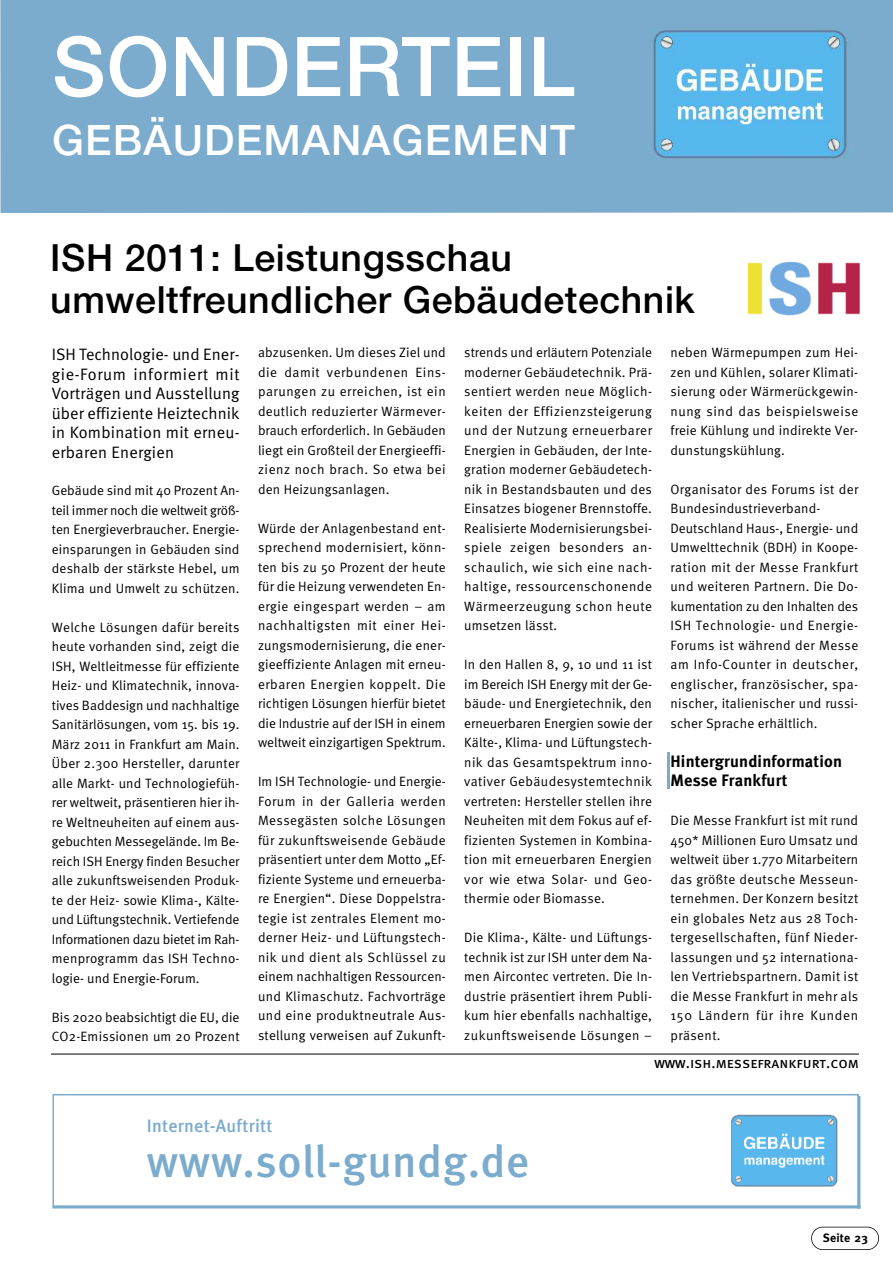
<style>
.page{position:relative;width:893px;height:1263px;background:#fff}
.page>*{position:absolute;margin:0;border:0;box-sizing:border-box;transform-origin:0 0}
.t1{font:500 82.5px "Helvetica Neue";letter-spacing:.01em;color:#fff}
.t2{font:500 45px "Meta";letter-spacing:.015em;color:#7babcd}
.t3{font:500 42px "Helvetica Neue";letter-spacing:.03em;color:#fff}
.t4{font:500 37.5px/42px "Helvetica Neue";letter-spacing:.015em;color:#000}
.t5{font:500 18px "Meta";letter-spacing:.015em;color:#7babcd}
.t6{font:16.5px/19.5px "Meta Normal";letter-spacing:.015em;color:#000;text-align:justify}
.t7{font:700 16.5px/19.5px "Meta";letter-spacing:.015em;color:#000}
.t8{font:15px "Meta Book Caps";color:#000}
.t9{font:13.5px/19.5px "Meta Normal";letter-spacing:.015em;color:#000;text-align:justify}
.t10{font:700 12px "Meta";letter-spacing:.015em;color:#000}
</style>
<div class="page">
<hr style="left:51px;top:1054px;width:808px;height:1px;background:#000">
<div style="left:0;top:0;width:893px;height:213px;background:#7babcd"></div>
<div style="left:811px;top:1227px;width:68px;height:23px;border:2px solid #000;border-radius:12px"></div>
<hr style="left:0;top:0;width:1px;height:41px;background:#4e4d97">
<img style="left:651px;top:28px;width:199px;height:133px">
<img style="left:731px;top:1114px;width:107px;height:73px">
<div style="left:53px;top:1094px;width:806px;height:113px;border:2px solid #7babcd"></div>
<hr style="left:53px;top:1205px;width:807px;height:3px;background:#7babcd">
<hr style="left:857px;top:1096px;width:3px;height:113px;background:#7babcd">
<img style="left:747px;top:262px;width:113px;height:54px">
<hr style="left:667px;top:752px;width:3px;height:37px;background:#7babcd">
<h1 class="t1" style="left:52px;top:37px;width:524px">SONDERTEIL</h1>
<h3 class="t3" style="left:52px;top:125px;width:524px">GEBÄUDEMANAGEMENT</h3>
<h3 class="t4" style="left:50px;top:240px;width:646px">ISH 2011: Leistungsschau umweltfreundlicher Gebäudetechnik</h3>
<p class="t6" style="left:52px;top:346px;width:189px">ISH Technologie- und Ener&shy;gie-Forum informiert mit Vorträgen und Ausstellung über effiziente Heiztechnik in Kombination mit erneu&shy;erbaren Energien</p>
<p class="t9" style="left:52px;top:482px;width:189px">Gebäude sind mit 40 Prozent An&shy;teil immer noch die weltweit größ&shy;ten Energieverbraucher. Energie&shy;einsparungen in Gebäuden sind deshalb der stärkste Hebel, um Klima und Umwelt zu schützen.</p>
<p class="t9" style="left:52px;top:618px;width:189px">Welche Lösungen dafür bereits heute vorhanden sind, zeigt die ISH, Weltleitmesse für effiziente Heiz- und Klimatechnik, innova&shy;tives Baddesign und nachhaltige Sanitärlösungen, vom 15. bis 19.<br>März 2011 in Frankfurt am Main.<br>Über 2.300 Hersteller, darunter alle Markt- und Technologiefüh&shy;rer weltweit, präsentieren hier ih&shy;re Weltneuheiten auf einem aus&shy;gebuchten Messegelände. Im Be&shy;reich ISH Energy finden Besucher alle zukunftsweisenden Produk&shy;te der Heiz- sowie Klima-, Kälte&shy;und Lüftungstechnik. Vertiefende Informationen dazu bietet im Rah&shy;menprogramm das ISH Techno&shy;logie- und Energie-Forum.</p>
<p class="t9" style="left:52px;top:1008px;width:189px">Bis 2020 beabsichtigt die EU, die<br>CO2-Emissionen um 20 Prozent</p>
<p class="t9" style="left:670px;top:344px;width:189px">neben Wärmepumpen zum Hei&shy;zen und Kühlen, solarer Klimati&shy;sierung oder Wärmerückgewin&shy;nung sind das beispielsweise freie Kühlung und indirekte Ver&shy;dunstungskühlung.</p>
<p class="t9" style="left:670px;top:480px;width:189px;text-align:left">Organisator des Forums ist der<br>Bundesindustrieverband-<br>Deutschland Haus-, Energie- und<br>Umwelttechnik (BDH) in Koope&shy;ration mit der Messe Frankfurt und weiteren Partnern. Die Do&shy;kumentation zu den Inhalten des<br>ISH Technologie- und Energie-<br>Forums ist während der Messe am Info-Counter in deutscher, englischer, französischer, spa&shy;nischer, italienischer und russi&shy;scher Sprache erhältlich.</p>
<p class="t7" style="left:670px;top:751px;width:173px">Hintergrundinformation<br>Messe Frankfurt</p>
<p class="t9" style="left:670px;top:812px;width:189px">Die Messe Frankfurt ist mit rund 450* Millionen Euro Umsatz und weltweit über 1.770 Mitarbeitern das größte deutsche Messeun&shy;ternehmen. Der Konzern besitzt ein globales Netz aus 28 Toch&shy;tergesellschaften, fünf Nieder&shy;lassungen und 52 internationa&shy;len Vertriebspartnern. Damit ist die Messe Frankfurt in mehr als 150 Ländern für ihre Kunden präsent.</p>
<p class="t9" style="left:258px;top:344px;width:189px">abzusenken. Um dieses Ziel und die damit verbundenen Eins&shy;parungen zu erreichen, ist ein deutlich reduzierter Wärmever&shy;brauch erforderlich. In Gebäuden liegt ein Großteil der Energieeffi&shy;zienz noch brach. So etwa bei den Heizungsanlagen.</p>
<p class="t9" style="left:258px;top:519px;width:189px">Würde der Anlagenbestand ent&shy;sprechend modernisiert, könn&shy;ten bis zu 50 Prozent der heute für die Heizung verwendeten En&shy;ergie eingespart werden – am nachhaltigsten mit einer Hei&shy;zungsmodernisierung, die ener&shy;gieeffiziente Anlagen mit erneu&shy;erbaren Energien koppelt. Die richtigen Lösungen hierfür bietet die Industrie auf der ISH in einem weltweit einzigartigen Spektrum.</p>
<p class="t9" style="left:258px;top:773px;width:189px">Im ISH Technologie- und Energie-Forum in der Galleria werden Messegästen solche Lösungen für zukunftsweisende Gebäude präsentiert unter dem Motto „Ef&shy;fiziente Systeme und erneuerba&shy;re Energien“. Diese Doppelstra&shy;tegie ist zentrales Element mo&shy;derner Heiz- und Lüftungstech&shy;nik und dient als Schlüssel zu einem nachhaltigen Ressourcen&shy;und Klimaschutz. Fachvorträge und eine produktneutrale Aus&shy;stellung verweisen auf Zukunft-</p>
<p class="t9" style="left:464px;top:344px;width:189px">strends und erläutern Potenziale moderner Gebäudetechnik. Prä&shy;sentiert werden neue Möglich&shy;keiten der Effizienzsteigerung und der Nutzung erneuerbarer Energien in Gebäuden, der Inte&shy;gration moderner Gebäudetech&shy;nik in Bestandsbauten und des Einsatzes biogener Brennstoffe.<br>Realisierte Modernisierungsbei&shy;spiele zeigen besonders an&shy;schaulich, wie sich eine nach&shy;haltige, ressourcenschonende Wärmeerzeugung schon heute umsetzen lässt.</p>
<p class="t9" style="left:464px;top:656px;width:189px">In den Hallen 8, 9, 10 und 11 ist im Bereich ISH Energy mit der Ge&shy;bäude- und Energietechnik, den erneuerbaren Energien sowie der Kälte-, Klima- und Lüftungstech&shy;nik das Gesamtspektrum inno&shy;vativer Gebäudesystemtechnik vertreten: Hersteller stellen ihre Neuheiten mit dem Fokus auf ef&shy;fizienten Systemen in Kombina&shy;tion mit erneuerbaren Energien vor wie etwa Solar- und Geo&shy;thermie oder Biomasse.</p>
<p class="t9" style="left:464px;top:929px;width:189px">Die Klima-, Kälte- und Lüftungs&shy;technik ist zur ISH unter dem Na&shy;men Aircontec vertreten. Die In&shy;dustrie präsentiert ihrem Publi&shy;kum hier ebenfalls nachhaltige, zukunftsweisende Lösungen –</p>
<h3 class="t5" style="left:147px;top:1115px;width:127px">Internet-Auftritt</h3>
<h2 class="t2" style="left:147px;top:1135px;width:384px">www.soll-gundg.de</h2>
<p class="t8" style="left:654px;top:1058px;width:206px">www.ish.messefrankfurt.com</p>
<p class="t10" style="left:823px;top:1231px;width:46px">Seite 23</p>
</div>
